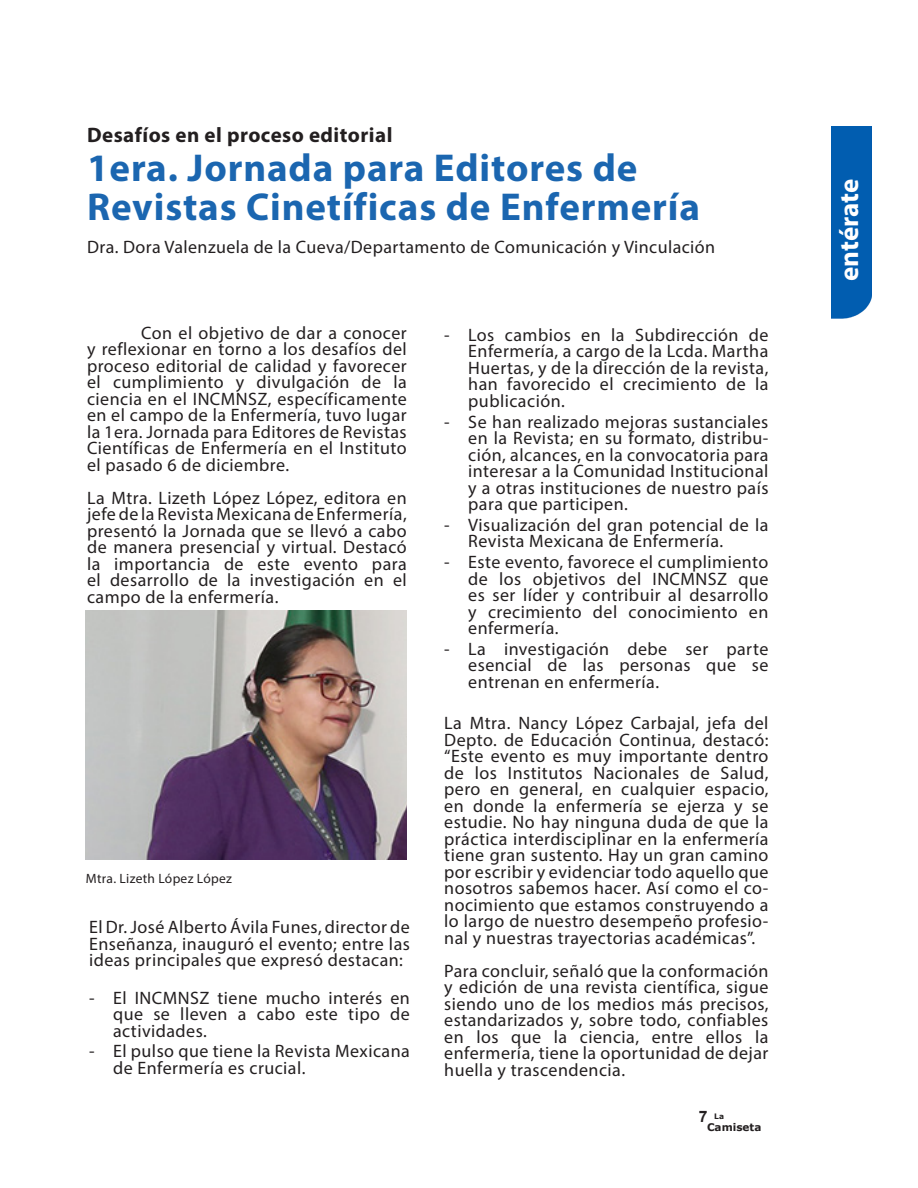
<style>
.page{position:relative;width:918px;height:1188px;background:#fff}
.page>*{position:absolute;margin:0;border:0;box-sizing:border-box;transform-origin:0 0}
.t1{font:700 39px/39px "Myriad Pro";letter-spacing:.02em;color:#1b66b0}
.t2{font:700 27px "Myriad Pro";letter-spacing:-.005em;color:#fff}
.t3{font:700 21px "Myriad Pro";letter-spacing:.02em;color:#231f20}
.t4{font:18px/16.5px "Myriad Pro";letter-spacing:.025em;color:#231f20;text-align:justify}
.t5{font:700 15.75px "Arial";color:#231f20}
.t6{font:13.5px "Myriad Pro";letter-spacing:.02em;color:#231f20}
.t7{font:700 10.5px "Verdana";color:#231f20}
.t8{font:700 7.5px "Verdana";color:#231f20}
</style>
<div class="page">
<div style="left:831px;top:126px;width:41px;height:192px;background:#015db0"></div>
<img style="left:86px;top:611px;width:321px;height:249px">
<p class="t3" style="left:87px;top:121px;width:307px">Desafíos en el proceso editorial</p>
<p class="t1" style="left:87px;top:147px;width:615px">1era. Jornada para Editores de<br>Revistas Cinetíficas de Enfermería</p>
<p class="t4" style="left:87px;top:238px;width:630px">Dra. Dora Valenzuela de la Cueva/Departamento de Comunicación y Vinculación</p>
<p class="t4" style="left:87px;top:324px;width:321px;text-indent:54px">Con el objetivo de dar a conocer y reflexionar en torno a los desafíos del proceso editorial de calidad y favorecer el cumplimiento y divulgación de la ciencia en el INCMNSZ, específicamente en el campo de la Enfermería, tuvo lugar la 1era. Jornada para Editores de Revistas Científicas de Enfermería en el Instituto el pasado 6 de diciembre.</p>
<p class="t4" style="left:87px;top:489px;width:321px">La Mtra. Lizeth López López, editora en jefe de la Revista Mexicana de Enfermería, presentó la Jornada que se llevó a cabo de manera presencial y virtual. Destacó la importancia de este evento para el desarrollo de la investigación en el campo de la enfermería.</p>
<p class="t6" style="left:86px;top:870px;width:147px">Mtra. Lizeth López López</p>
<p class="t4" style="left:89px;top:919px;width:322px">El Dr. José Alberto Ávila Funes, director de Enseñanza, inauguró el evento; entre las ideas principales que expresó destacan:</p>
<p class="t4" style="left:113px;top:989px;width:298px;text-indent:-24px">- El INCMNSZ tiene mucho interés en que se lleven a cabo este tipo de actividades.</p>
<p class="t4" style="left:113px;top:1043px;width:298px;text-indent:-24px">- El pulso que tiene la Revista Mexicana de Enfermería es crucial.</p>
<p class="t4" style="left:468px;top:326px;width:302px;text-indent:-24px">- Los cambios en la Subdirección de Enfermería, a cargo de la Lcda. Martha Huertas, y de la dirección de la revista, han favorecido el crecimiento de la publicación.</p>
<p class="t4" style="left:468px;top:413px;width:302px;text-indent:-24px">- Se han realizado mejoras sustanciales en la Revista; en su formato, distribu&shy;ción, alcances, en la convocatoria para interesar a la Comunidad Institucional y a otras instituciones de nuestro país para que participen.</p>
<p class="t4" style="left:468px;top:516px;width:302px;text-indent:-24px">- Visualización del gran potencial de la<br>Revista Mexicana de Enfermería.</p>
<p class="t4" style="left:468px;top:554px;width:302px;text-indent:-24px">- Este evento, favorece el cumplimiento de los objetivos del INCMNSZ que es ser líder y contribuir al desarrollo y crecimiento del conocimiento en enfermería.</p>
<p class="t4" style="left:468px;top:640px;width:302px;text-indent:-24px">- La investigación debe ser parte esencial de las personas que se entrenan en enfermería.</p>
<p class="t4" style="left:444px;top:715px;width:326px">La Mtra. Nancy López Carbajal, jefa del Depto. de Educación Continua, destacó: “Este evento es muy importante dentro de los Institutos Nacionales de Salud, pero en general, en cualquier espacio, en donde la enfermería se ejerza y se estudie. No hay ninguna duda de que la práctica interdisciplinar en la enfermería tiene gran sustento. Hay un gran camino por escribir y evidenciar todo aquello que nosotros sabemos hacer. Así como el co&shy;nocimiento que estamos construyendo a lo largo de nuestro desempeño profesio&shy;nal y nuestras trayectorias académicas”.</p>
<p class="t4" style="left:444px;top:962px;width:326px">Para concluir, señaló que la conformación y edición de una revista científica, sigue siendo uno de los medios más precisos, estandarizados y, sobre todo, confiables en los que la ciencia, entre ellos la enfermería, tiene la oportunidad de dejar huella y trascendencia.</p>
<p class="t5" style="left:699px;top:1106px;width:10px">7</p>
<p class="t8" style="left:714px;top:1112px;width:11px">La</p>
<p class="t7" style="left:707px;top:1120px;width:56px">Camiseta</p>
<p class="t2" style="left:831px;top:281px;width:103px;rotate:-90deg">entérate</p>
</div>
